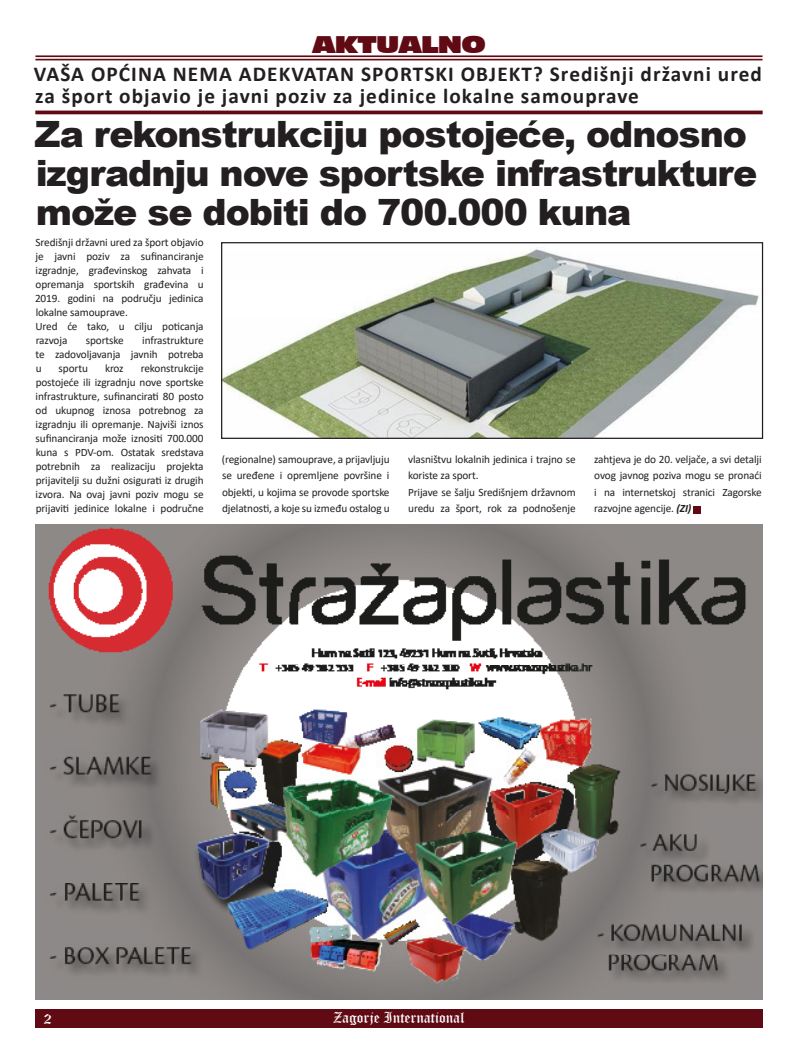
<style>
.page{position:relative;width:798px;height:1063px;background:#fff}
.page>*{position:absolute;margin:0;border:0;box-sizing:border-box;transform-origin:0 0}
.t1{font:900 36.25px/38.8px "Arial";letter-spacing:-.03em;color:#231f20}
.t2{font:22.5px "Incised 901 BT Nord";letter-spacing:-.04em;color:#600a14}
.t3{font:700 21.25px/21.2px "Calibri";letter-spacing:.05em;color:#231f20}
.t4{font:15px "Old English Text";color:#fff}
.t5{font:11.25px/14px "Calibri";letter-spacing:-.01em;color:#231f20;text-align:justify}
.s1{font-weight:700;font-style:italic}
</style>
<div class="page">
<div style="left:35px;top:1009px;width:727px;height:19px;background:#600a14"></div>
<hr style="left:35px;top:55px;width:727px;height:2px;background:#600a14">
<hr style="left:35px;top:59px;width:727px;height:1px;background:#600a14">
<hr style="left:35px;top:111px;width:727px;height:3px;background:#600a14">
<img style="left:35px;top:524px;width:727px;height:475px">
<div style="left:693px;top:506px;width:7px;height:8px;background:#600a14"></div>
<img style="left:223px;top:249px;width:536px;height:188px">
<div style="left:221px;top:242px;width:541px;height:197px;border:1px solid #231f20"></div>
<p class="t2" style="left:312px;top:30px;width:175px">AKTUALNO</p>
<p class="t3" style="left:34px;top:64px;width:729px">VAŠA OPĆINA NEMA ADEKVATAN SPORTSKI OBJEKT? Središnji državni ured za šport objavio je javni poziv za jedinice lokalne samouprave</p>
<p class="t1" style="left:35px;top:114px;width:724px">Za rekonstrukciju postojeće, odnosno izgradnju nove sportske infrastrukture može se dobiti do 700.000 kuna</p>
<p class="t5" style="left:35px;top:235px;width:170px">Središnji državni ured za šport objavio je javni poziv za sufinanciranje izgradnje, građevinskog zahvata i opremanja sportskih građevina u 2019. godini na području jedinica lokalne samouprave.</p>
<p class="t5" style="left:35px;top:319px;width:170px">Ured će tako, u cilju poticanja razvoja</p>
<p class="t5" style="left:36px;top:333px;width:169px;text-indent:107px">infrastrukture te zadovoljavanja javnih potreba u</p>
<p class="t5" style="left:86px;top:333px;width:39px">sportske</p>
<p class="t5" style="left:36px;top:361px;width:169px;text-indent:105px">rekonstrukcije postojeće ili izgradnju nove sportske infrastrukture, sufinancirati 80 posto od ukupnog iznosa potrebnog za izgradnju ili opremanje. Najviši iznos sufinanciranja može iznositi 700.000 kuna s PDV-om. Ostatak sredstava potrebnih za realizaciju projekta prijavitelji su dužni osigurati iz drugih izvora. Na ovaj javni poziv mogu se prijaviti jedinice lokalne i područne</p>
<p class="t5" style="left:59px;top:361px;width:31px">sportu</p>
<p class="t5" style="left:105px;top:361px;width:20px">kroz</p>
<p class="t5" style="left:222px;top:450px;width:169px;line-height:16.6px">(regionalne) samouprave, a prijavljuju se uređene i opremljene površine i objekti, u kojima se provode sportske djelatnosti, a koje su između ostalog u</p>
<p class="t5" style="left:408px;top:450px;width:169px;line-height:16.6px">vlasništvu lokalnih jedinica i trajno se koriste za sport.</p>
<p class="t5" style="left:594px;top:450px;width:169px;line-height:16.6px">zahtjeva je do 20. veljače, a svi detalji ovog javnog poziva mogu se pronaći i na internetskoj stranici Zagorske razvojne agencije. <span class="s1">(ZI)</span></p>
<p class="t5" style="left:408px;top:483px;width:169px;line-height:16.6px">Prijave se šalju Središnjem državnom uredu za šport, rok za podnošenje</p>
<p class="t4" style="left:44px;top:1009px;width:9px">2</p>
<h3 class="t4" style="left:333px;top:1008px;width:133px">Zagorje International</h3>
</div>
